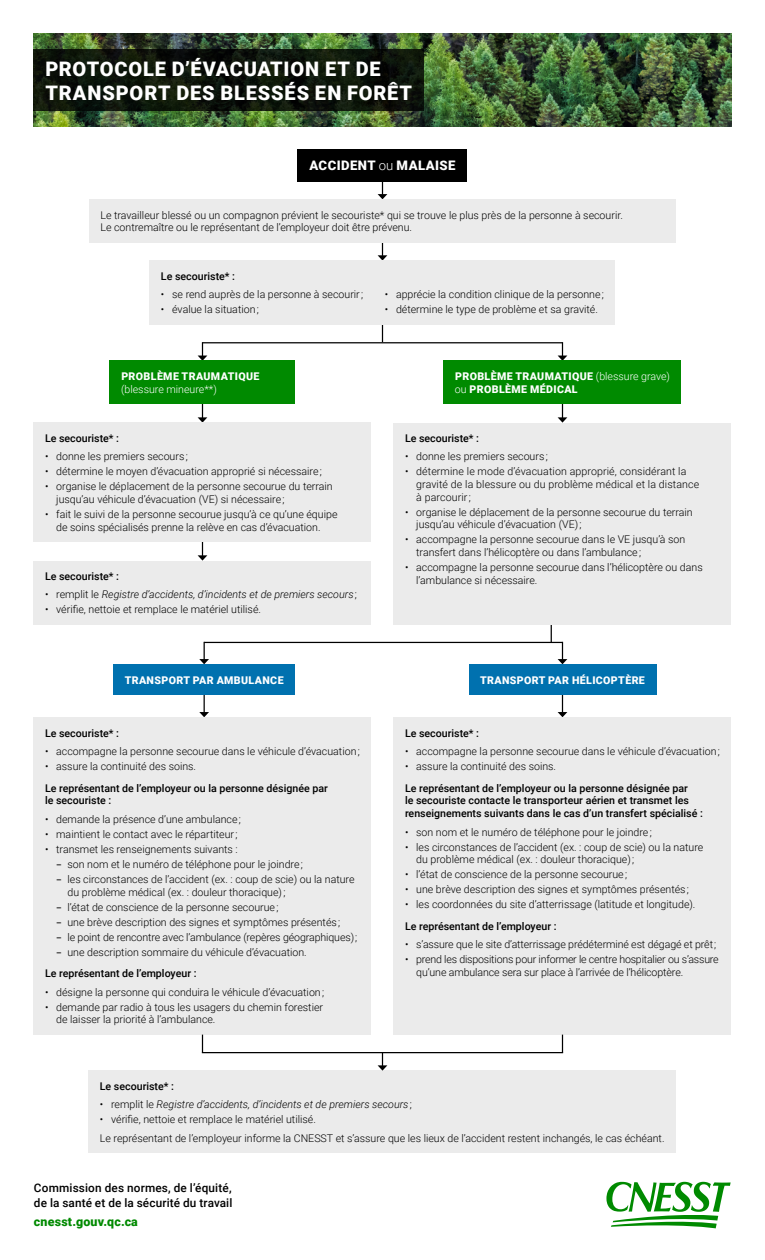
<style>
.page{position:relative;width:765px;height:1260px;background:#fff}
.page>*{position:absolute;margin:0;border:0;box-sizing:border-box;transform-origin:0 0}
.t1{font:900 20px/23.8px "Roboto";letter-spacing:.04em;color:#fff}
.Titre{font:900 13.12px "Roboto";letter-spacing:.035em;color:#fff}
.t2{font:900 12.5px "Roboto";letter-spacing:.015em;color:#008a00}
.t3{font:500 11.75px "Roboto";letter-spacing:.01em;color:#000}
.Texte_courant{font:300 10.62px/12.8px "Roboto";color:#000}
.Texte_courant-2{font:500 10.62px/12.8px "Roboto";color:#000}
.t4{font:italic 300 10.62px "Roboto";color:#000}
.Texte_courant-3{font:300 10.62px/12.8px "Roboto";letter-spacing:-.02em;color:#000}
.Titre-2{font:900 10.62px/12.8px "Roboto";letter-spacing:.035em;color:#fff}
.Titre-3{font:300 10.62px "Roboto";color:#fff}
.s1{font-weight:300}
.s2{font-style:normal}
.s3{font-weight:500;font-size:8.75px}
</style>
<div class="page">
<svg style="left:378px;top:243px;width:9px;height:18px"></svg>
<svg style="left:382px;top:325px;width:1px;height:17px"></svg>
<svg style="left:551px;top:624px;width:1px;height:18px"></svg>
<svg style="left:198px;top:342px;width:9px;height:19px"></svg>
<svg style="left:198px;top:404px;width:9px;height:19px"></svg>
<svg style="left:198px;top:542px;width:9px;height:19px"></svg>
<svg style="left:199px;top:642px;width:10px;height:22px"></svg>
<svg style="left:199px;top:695px;width:10px;height:22px"></svg>
<svg style="left:558px;top:642px;width:9px;height:22px"></svg>
<svg style="left:558px;top:695px;width:9px;height:22px"></svg>
<hr style="left:204px;top:642px;width:358px;height:1px;background:#000">
<svg style="left:558px;top:342px;width:9px;height:19px"></svg>
<svg style="left:558px;top:404px;width:9px;height:19px"></svg>
<hr style="left:202px;top:342px;width:360px;height:1px;background:#000">
<svg style="left:378px;top:181px;width:9px;height:18px"></svg>
<img style="left:34px;top:34px;width:697px;height:93px">
<svg style="left:34px;top:49px;width:390px;height:62px;background:#0d140a"></svg>
<svg style="left:606px;top:1182px;width:125px;height:46px"></svg>
<div style="left:298px;top:149px;width:169px;height:32px;background:#000"></div>
<div style="left:89px;top:199px;width:587px;height:44px;background:#ebebeb"></div>
<div style="left:150px;top:261px;width:465px;height:64px;background:#ebebeb"></div>
<div style="left:34px;top:423px;width:337px;height:119px;background:#ebebeb"></div>
<div style="left:34px;top:561px;width:337px;height:63px;background:#ebebeb"></div>
<div style="left:394px;top:423px;width:337px;height:201px;background:#ebebeb"></div>
<div style="left:110px;top:361px;width:185px;height:43px;background:#008a00"></div>
<div style="left:113px;top:664px;width:182px;height:31px;background:#0071af"></div>
<div style="left:469px;top:664px;width:187px;height:31px;background:#0071af"></div>
<div style="left:444px;top:361px;width:237px;height:43px;background:#008a00"></div>
<div style="left:34px;top:717px;width:337px;height:318px;background:#ebebeb"></div>
<div style="left:394px;top:717px;width:337px;height:318px;background:#ebebeb"></div>
<div style="left:89px;top:1071px;width:587px;height:82px;background:#ebebeb"></div>
<svg style="left:562px;top:1035px;width:1px;height:17px"></svg>
<svg style="left:378px;top:1053px;width:9px;height:18px"></svg>
<svg style="left:202px;top:1035px;width:1px;height:17px"></svg>
<hr style="left:202px;top:1052px;width:361px;height:1px;background:#000">
<p class="t1" style="left:45px;top:56px;width:368px">PROTOCOLE D’ÉVACUATION ET DE<br>TRANSPORT DES BLESSÉS EN FORÊT</p>
<p class="Titre" style="left:309px;top:156px;width:148px">ACCIDENT <span class="s1">ou</span> MALAISE</p>
<p class="Texte_courant" style="left:100px;top:208px;width:524px">Le travailleur blessé ou un compagnon prévient le secouriste* qui se trouve le plus près de la personne à secourir.<br>Le contremaître ou le représentant de l’employeur doit être prévenu.</p>
<p class="Texte_courant-2" style="left:161px;top:269px;width:76px">Le secouriste* :</p>
<p class="Texte_courant" style="left:161px;top:288px;width:204px">• se rend auprès de la personne à secourir ;</p>
<p class="Texte_courant" style="left:161px;top:303px;width:100px">• évalue la situation ;</p>
<p class="Texte_courant" style="left:385px;top:288px;width:221px">• apprécie la condition clinique de la personne ;</p>
<p class="Texte_courant" style="left:385px;top:303px;width:215px">• détermine le type de problème et sa gravité.</p>
<p class="Titre-2" style="left:121px;top:369px;width:140px">PROBLÈME TRAUMATIQUE</p>
<p class="Titre-3" style="left:121px;top:382px;width:97px">(blessure mineure**)</p>
<p class="Texte_courant-2" style="left:45px;top:431px;width:76px">Le secouriste* :</p>
<p class="Texte_courant" style="left:45px;top:450px;width:144px">• donne les premiers secours ;</p>
<p class="Texte_courant" style="left:45px;top:465px;width:278px">• détermine le moyen d’évacuation approprié si nécessaire ;</p>
<p class="Texte_courant" style="left:56px;top:480px;width:278px;text-indent:-11px">• organise le déplacement de la personne secourue du terrain jusqu’au véhicule d’évacuation (VE) si nécessaire ;</p>
<p class="Texte_courant" style="left:45px;top:507px;width:294px;text-align:center">• fait le suivi de la personne secourue jusqu’à ce qu’une équipe de soins spécialisés prenne la relève en cas d’évacuation.</p>
<p class="Texte_courant-2" style="left:45px;top:569px;width:76px">Le secouriste* :</p>
<p class="t4" style="left:45px;top:587px;width:314px"><span class="s2">• remplit le</span> Registre d’accidents, d’incidents et de premiers secours <span class="s2">;</span></p>
<p class="Texte_courant" style="left:45px;top:603px;width:218px">• vérifie, nettoie et remplace le matériel utilisé.</p>
<p class="Titre-2" style="left:455px;top:369px;width:217px">PROBLÈME TRAUMATIQUE <span class="s1">(blessure grave) ou</span> PROBLÈME MÉDICAL</p>
<p class="Texte_courant-2" style="left:405px;top:431px;width:76px">Le secouriste* :</p>
<p class="Texte_courant" style="left:405px;top:450px;width:144px">• donne les premiers secours ;</p>
<p class="Texte_courant" style="left:416px;top:465px;width:284px;text-indent:-11px">• détermine le mode d’évacuation approprié, considérant la gravité de la blessure ou du problème médical et la distance à parcourir ;</p>
<p class="Texte_courant" style="left:416px;top:505px;width:278px;text-indent:-11px">• organise le déplacement de la personne secourue du terrain jusqu’au véhicule d’évacuation (VE) ;</p>
<p class="Texte_courant" style="left:416px;top:533px;width:271px;text-indent:-11px">• accompagne la personne secourue dans le VE jusqu’à son transfert dans l’hélicoptère ou dans l’ambulance ;</p>
<p class="Texte_courant" style="left:416px;top:561px;width:288px;text-indent:-11px">• accompagne la personne secourue dans l’hélicoptère ou dans l’ambulance si nécessaire.</p>
<p class="Titre-2" style="left:125px;top:673px;width:160px">TRANSPORT PAR AMBULANCE</p>
<p class="Titre-2" style="left:480px;top:673px;width:166px">TRANSPORT PAR HÉLICOPTÈRE</p>
<p class="Texte_courant-2" style="left:45px;top:726px;width:76px">Le secouriste* :</p>
<p class="Texte_courant" style="left:45px;top:744px;width:316px">• accompagne la personne secourue dans le véhicule d’évacuation ;</p>
<p class="Texte_courant" style="left:45px;top:759px;width:153px">• assure la continuité des soins.</p>
<p class="Texte_courant-2" style="left:45px;top:781px;width:284px">Le représentant de l’employeur ou la personne désignée par le secouriste :</p>
<p class="Texte_courant" style="left:45px;top:812px;width:197px">• demande la présence d’une ambulance ;</p>
<p class="Texte_courant" style="left:45px;top:827px;width:194px">• maintient le contact avec le répartiteur ;</p>
<p class="Texte_courant" style="left:45px;top:842px;width:194px">• transmet les renseignements suivants :</p>
<p class="Texte_courant" style="left:56px;top:857px;width:248px"><span class="s3">–</span> son nom et le numéro de téléphone pour le joindre ;</p>
<p class="Texte_courant" style="left:68px;top:872px;width:289px;text-indent:-11px"><span class="s3">–</span> les circonstances de l’accident (ex. : coup de scie) ou la nature du problème médical (ex. : douleur thoracique) ;</p>
<p class="Texte_courant" style="left:56px;top:900px;width:224px"><span class="s3">–</span> l’état de conscience de la personne secourue ;</p>
<p class="Texte_courant" style="left:56px;top:915px;width:286px"><span class="s3">–</span> une brève description des signes et symptômes présentés ;</p>
<p class="Texte_courant" style="left:56px;top:930px;width:303px"><span class="s3">–</span> le point de rencontre avec l’ambulance (repères géographiques) ;</p>
<p class="Texte_courant" style="left:56px;top:945px;width:252px"><span class="s3">–</span> une description sommaire du véhicule d’évacuation.</p>
<p class="Texte_courant-2" style="left:45px;top:967px;width:153px">Le représentant de l’employeur :</p>
<p class="Texte_courant" style="left:45px;top:985px;width:281px">• désigne la personne qui conduira le véhicule d’évacuation ;</p>
<p class="Texte_courant" style="left:56px;top:1000px;width:268px;text-indent:-11px">• demande par radio à tous les usagers du chemin forestier de laisser la priorité à l’ambulance.</p>
<p class="Texte_courant-2" style="left:405px;top:726px;width:76px">Le secouriste* :</p>
<p class="Texte_courant" style="left:405px;top:744px;width:316px">• accompagne la personne secourue dans le véhicule d’évacuation ;</p>
<p class="Texte_courant" style="left:405px;top:759px;width:153px">• assure la continuité des soins.</p>
<p class="Texte_courant-2" style="left:405px;top:781px;width:299px">Le représentant de l’employeur ou la personne désignée par<br>le secouriste contacte le transporteur aérien et transmet les renseignements suivants dans le cas d’un transfert spécialisé :</p>
<p class="Texte_courant" style="left:405px;top:825px;width:248px">• son nom et le numéro de téléphone pour le joindre ;</p>
<p class="Texte_courant" style="left:416px;top:840px;width:289px;text-indent:-11px">• les circonstances de l’accident (ex. : coup de scie) ou la nature du problème médical (ex. : douleur thoracique) ;</p>
<p class="Texte_courant" style="left:405px;top:868px;width:224px">• l’état de conscience de la personne secourue ;</p>
<p class="Texte_courant" style="left:405px;top:883px;width:286px">• une brève description des signes et symptômes présentés ;</p>
<p class="Texte_courant" style="left:405px;top:898px;width:292px">• les coordonnées du site d’atterrissage (latitude et longitude).</p>
<p class="Texte_courant-2" style="left:405px;top:919px;width:153px">Le représentant de l’employeur :</p>
<p class="Texte_courant" style="left:405px;top:938px;width:313px">• s’assure que le site d’atterrissage prédéterminé est dégagé et prêt ;</p>
<p class="Texte_courant-3" style="left:416px;top:953px;width:304px;text-indent:-11px">• prend les dispositions pour informer le centre hospitalier ou s’assure qu’une ambulance sera sur place à l’arrivée de l’hélicoptère.</p>
<p class="Texte_courant-2" style="left:100px;top:1079px;width:76px">Le secouriste* :</p>
<p class="t4" style="left:100px;top:1097px;width:314px"><span class="s2">• remplit le</span> Registre d’accidents, d’incidents et de premiers secours <span class="s2">;</span></p>
<p class="Texte_courant" style="left:100px;top:1113px;width:218px">• vérifie, nettoie et remplace le matériel utilisé.</p>
<p class="Texte_courant" style="left:100px;top:1131px;width:566px">Le représentant de l’employeur informe la CNESST et s’assure que les lieux de l’accident restent inchangés, le cas échéant.</p>
<p class="t3" style="left:34px;top:1179px;width:199px">Commission des normes, de l’équité,</p>
<p class="t3" style="left:34px;top:1194px;width:200px">de la santé et de la sécurité du travail</p>
<p class="t2" style="left:34px;top:1213px;width:105px">cnesst.gouv.qc.ca</p>
</div>
